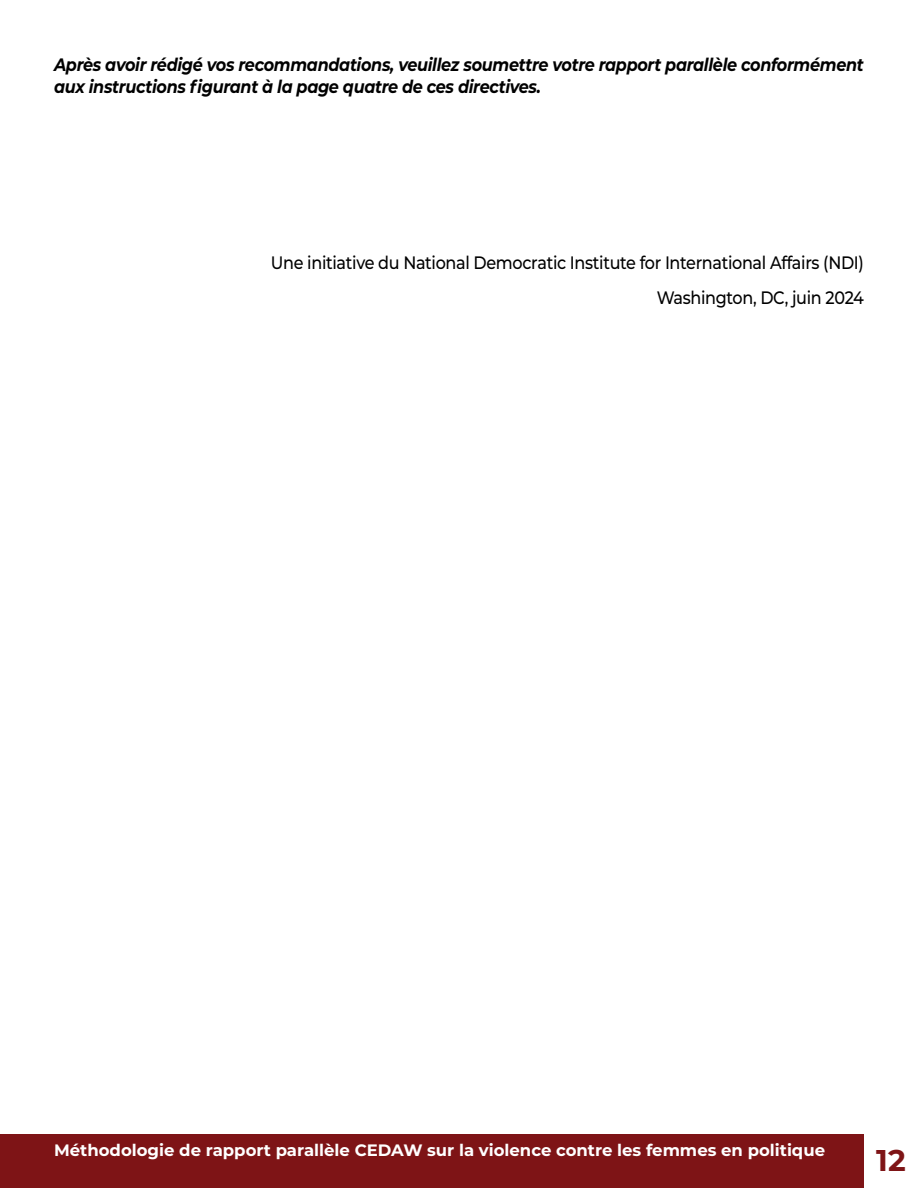
<style>
.page{position:relative;width:918px;height:1188px;background:#fff}
.page>*{position:absolute;margin:0;border:0;box-sizing:border-box;transform-origin:0 0}
.t1{font:700 30px "Montserrat";color:#7e1416}
.Body_Text{font:italic 700 18px/21.6px "Montserrat";letter-spacing:-.02em;color:#000;scale:.89 1}
.Body_Text-2{font:500 18px "Montserrat";letter-spacing:-.02em;color:#000;scale:.89 1}
.t2{font:700 16.5px "Montserrat";color:#fff}
</style>
<div class="page">
<div style="left:0;top:1134px;width:864px;height:54px;background:#7e1416"></div>
<p class="Body_Text" style="left:54px;top:53px;width:912px">Après avoir rédigé vos recommandations, veuillez soumettre votre rapport parallèle conformément aux instructions figurant à la page quatre de ces directives.</p>
<p class="Body_Text-2" style="left:271px;top:250px;width:668px">Une initiative du National Democratic Institute for International Affairs (NDI)</p>
<p class="Body_Text-2" style="left:657px;top:285px;width:234px">Washington, DC, juin 2024</p>
<p class="t2" style="left:54px;top:1138px;width:773px">Méthodologie de rapport parallèle CEDAW sur la violence contre les femmes en politique</p>
<h1 class="t1" style="left:876px;top:1139px;width:31px">12</h1>
</div>
